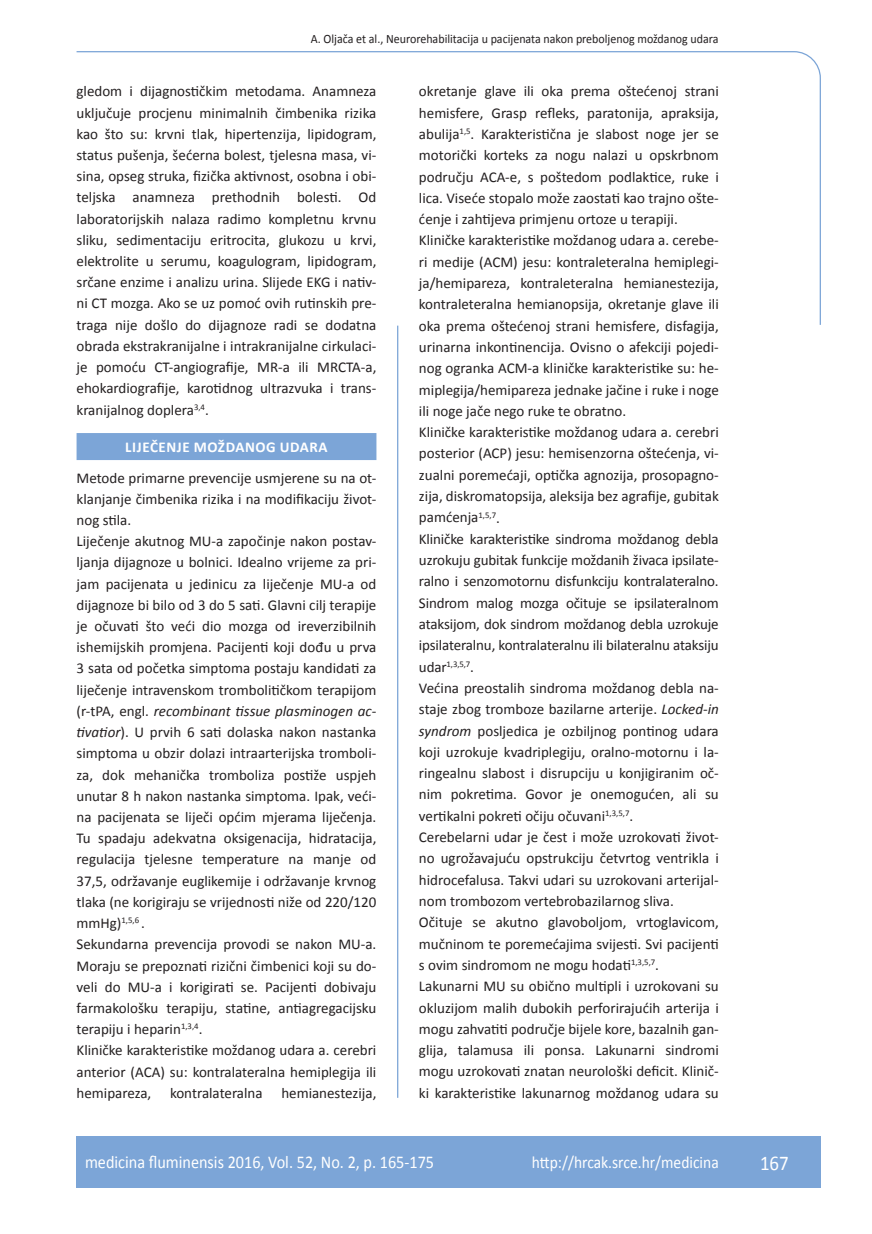
<style>
.page{position:relative;width:872px;height:1234px;background:#fff}
.page>*{position:absolute;margin:0;border:0;box-sizing:border-box;transform-origin:0 0}
.t1{font:21px "Calibri";color:#fff;scale:.9 1}
.t2{font:18px "Calibri";color:#fff;scale:.9 1}
.t3{font:17.25px "Calibri";color:#fff;scale:.9 1}
.t4{font:15px/21.3px "Calibri";color:#231f20}
.t5{font:700 15px "Calibri";letter-spacing:.04em;color:#fff}
.t6{font:12.75px "Calibri";color:#231f20;scale:.94 1}
.t7{font:8.7px "Calibri";color:#231f20}
.s1{font-style:italic}
.s2{font-size:15px}
</style>
<div class="page">
<svg style="left:76px;top:51px;width:745px;height:275px"></svg>
<hr style="left:397px;top:325px;width:1px;height:772px;background:#7ca5d7">
<div style="left:77px;top:1135px;width:744px;height:51px;background:#7ca5d7"></div>
<div style="left:77px;top:433px;width:299px;height:27px;background:#7ca5d7"></div>
<p class="t6" style="left:311px;top:30px;width:435px">A. Oljača et al., Neurorehabilitacija u pacijenata nakon preboljenog moždanog udara</p>
<p class="t4" style="left:77px;top:80px;width:301px;text-align:justify">gledom i dijagnostičkim metodama. Anamneza uključuje procjenu minimalnih čimbenika rizika kao što su: krvni tlak, hipertenzija, lipidogram, status pušenja, šećerna bolest, tjelesna masa, vi&shy;sina, opseg struka, fizička aktivnost, osobna i obi&shy;teljska anamneza prethodnih bolesti. Od laboratorijskih nalaza radimo kompletnu krvnu sliku, sedimentaciju eritrocita, glukozu u krvi, elektrolite u serumu, koagulogram, lipidogram, srčane enzime i analizu urina. Slijede EKG i nativ&shy;ni CT mozga. Ako se uz pomoć ovih rutinskih pre&shy;traga nije došlo do dijagnoze radi se dodatna obrada ekstrakranijalne i intrakranijalne cirkulaci&shy;je pomoću CT-angiografije, MR-a ili MRCTA-a, ehokardiografije, karotidnog ultrazvuka i trans&shy;kranijalnog doplera<sup>3,4</sup>.</p>
<p class="t5" style="left:125px;top:437px;width:204px">LIJEČENJE MOŽDANOG UDARA</p>
<p class="t4" style="left:77px;top:466px;width:301px">Metode primarne prevencije usmjerene su na ot&shy;klanjanje čimbenika rizika i na modifikaciju život&shy;nog stila.<br>Liječenje akutnog MU-a započinje nakon postav&shy;ljanja dijagnoze u bolnici. Idealno vrijeme za pri&shy;jam pacijenata u jedinicu za liječenje MU-a od dijagnoze bi bilo od 3 do 5 sati. Glavni cilj terapije je očuvati što veći dio mozga od ireverzibilnih ishemijskih promjena. Pacijenti koji dođu u prva 3 sata od početka simptoma postaju kandidati za liječenje intravenskom trombolitičkom terapijom (r-tPA, engl. <span class="s1">recombinant tissue plasminogen ac&shy;tivatior</span>). U prvih 6 sati dolaska nakon nastanka simptoma u obzir dolazi intraarterijska tromboli&shy;za, dok mehanička tromboliza postiže uspjeh unutar 8 h nakon nastanka simptoma. Ipak, veći&shy;na pacijenata se liječi općim mjerama liječenja.<br>Tu spadaju adekvatna oksigenacija, hidratacija, regulacija tjelesne temperature na manje od 37,5, održavanje euglikemije i održavanje krvnog tlaka (ne korigiraju se vrijednosti niže od 220/120 mmHg)<sup>1,5,6</sup> .<br>Sekundarna prevencija provodi se nakon MU-a.<br>Moraju se prepoznati rizični čimbenici koji su do&shy;veli do MU-a i korigirati se. Pacijenti dobivaju farmakološku terapiju, statine, antiagregacijsku terapiju i heparin<sup>1,3,4</sup>.<br>Kliničke karakteristike moždanog udara a. cerebri anterior (ACA) su: kontralateralna hemiplegija ili hemipareza, kontralateralna hemianestezija,</p>
<p class="t4" style="left:419px;top:80px;width:301px">okretanje glave ili oka prema oštećenoj strani hemisfere, Grasp refleks, paratonija, apraksija, abulija<sup>1,5</sup>. Karakteristična je slabost noge jer se motorički korteks za nogu nalazi u opskrbnom području ACA-e, s poštedom podlaktice, ruke i lica. Viseće stopalo može zaostati kao trajno ošte&shy;ćenje i zahtijeva primjenu ortoze u terapiji.<br>Kliničke karakteristike moždanog udara a. cerebe&shy;ri medije (ACM) jesu: kontraleteralna hemiplegi&shy;ja/hemipareza, kontraleteralna hemianestezija, kontraleteralna hemianopsija, okretanje glave ili oka prema oštećenoj strani hemisfere, disfagija, urinarna inkontinencija. Ovisno o afekciji pojedi&shy;nog ogranka ACM-a kliničke karakteristike su: he&shy;miplegija/hemipareza jednake jačine i ruke i noge ili noge jače nego ruke te obratno.<br>Kliničke karakteristike moždanog udara a. cerebri posterior (ACP) jesu: hemisenzorna oštećenja, vi&shy;zualni poremećaji, optička agnozija, prosopagno&shy;zija, diskromatopsija, aleksija bez agrafije, gubitak pamćenja<sup>1,5,7</sup>.<br>Kliničke karakteristike sindroma moždanog debla uzrokuju gubitak funkcije moždanih živaca ipsilate&shy;ralno i senzomotornu disfunkciju kontralateralno.<br>Sindrom malog mozga očituje se ipsilateralnom ataksijom, dok sindrom moždanog debla uzrokuje ipsilateralnu, kontralateralnu ili bilateralnu ataksiju</p>
<p class="t7" style="left:419px;top:658px;width:57px"><span class="s2">udar</span>1,3,5,7<span class="s2">.</span></p>
<p class="t4" style="left:419px;top:676px;width:301px">Većina preostalih sindroma moždanog debla na&shy;staje zbog tromboze bazilarne arterije. <span class="s1">Locked-in syndrom</span> posljedica je ozbiljnog pontinog udara koji uzrokuje kvadriplegiju, oralno-motornu i la&shy;ringealnu slabost i disrupciju u konjigiranim oč&shy;nim pokretima. Govor je onemogućen, ali su vertikalni pokreti očiju očuvani<sup>1,3,5,7</sup>.<br>Cerebelarni udar je čest i može uzrokovati život&shy;no ugrožavajuću opstrukciju četvrtog ventrikla i hidrocefalusa. Takvi udari su uzrokovani arterijal&shy;nom trombozom vertebrobazilarnog sliva.<br>Očituje se akutno glavoboljom, vrtoglavicom, mučninom te poremećajima svijesti. Svi pacijenti s ovim sindromom ne mogu hodati<sup>1,3,5,7</sup>.<br>Lakunarni MU su obično multipli i uzrokovani su okluzijom malih dubokih perforirajućih arterija i mogu zahvatiti područje bijele kore, bazalnih gan&shy;glija, talamusa ili ponsa. Lakunarni sindromi mogu uzrokovati znatan neurološki deficit. Klinič&shy;ki karakteristike lakunarnog moždanog udara su</p>
<p class="t2" style="left:85px;top:1150px;width:389px">medicina fluminensis 2016, Vol. 52, No. 2, p. 165-175</p>
<p class="t3" style="left:532px;top:1151px;width:209px">http://hrcak.srce.hr/medicina</p>
<h1 class="t1" style="left:760px;top:1149px;width:33px">167</h1>
</div>
